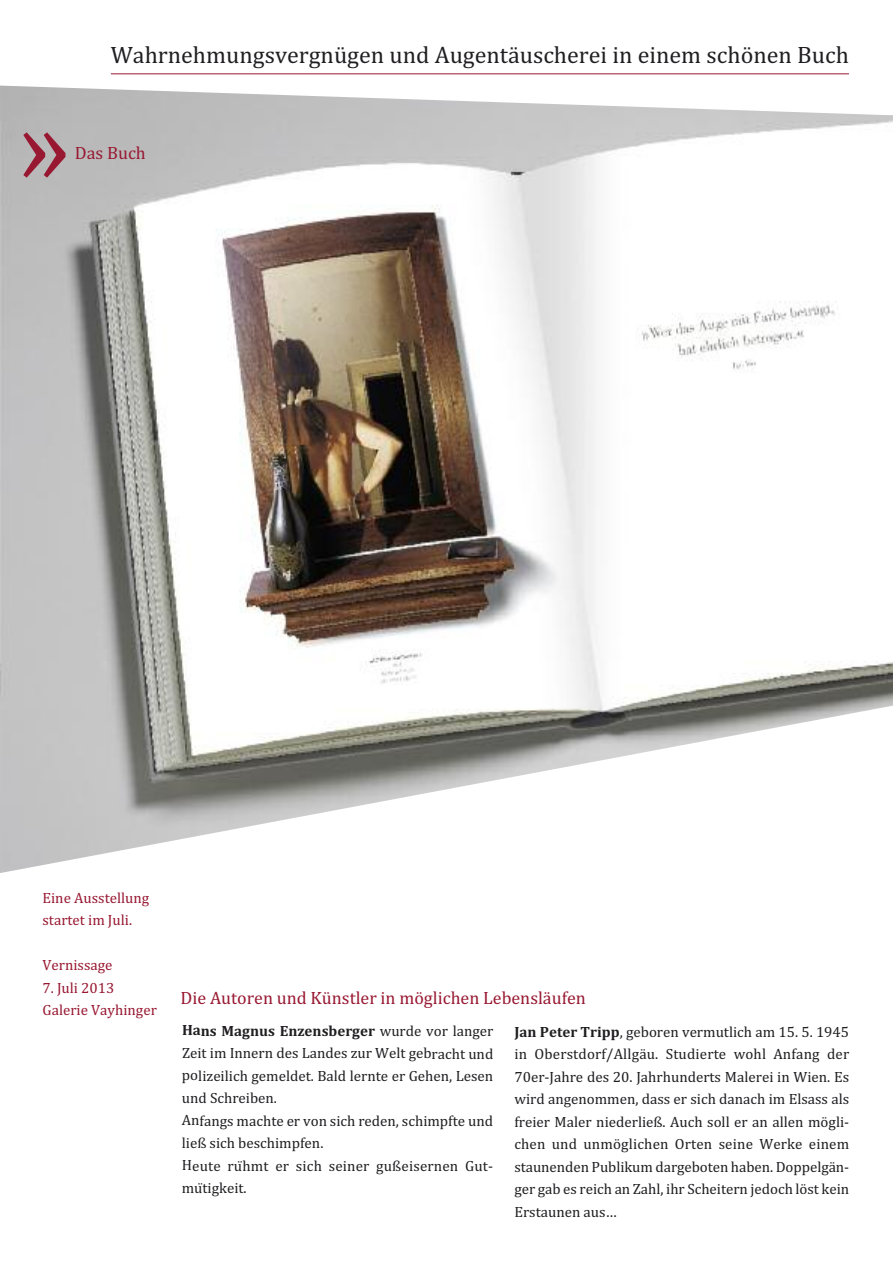
<style>
.page{position:relative;width:893px;height:1263px;background:#fff}
.page>*{position:absolute;margin:0;border:0;box-sizing:border-box;transform-origin:0 0}
.t1{font:108px "Cambria";color:#981831}
.t2{font:24px "Cambria";color:#201e21}
.t3{font:18px "Cambria";color:#981831}
.t4{font:15px/22.5px "Cambria";color:#201e21}
.t5{font:15px/22.5px "Cambria";color:#981831}
.s1{font-weight:700}
</style>
<div class="page">
<img style="left:0;top:85px;width:893px;height:788px">
<hr style="left:111px;top:73px;width:738px;height:1px;background:#981831">
<h2 class="t2" style="left:111px;top:40px;width:740px">Wahrnehmungsvergnügen und Augentäuscherei in einem schönen Buch</h2>
<h1 class="t1" style="left:18px;top:80px;width:54px">»</h1>
<p class="t3" style="left:75px;top:143px;width:73px">Das Buch</p>
<p class="t5" style="left:43px;top:886px;width:108px">Eine Ausstellung startet im Juli.</p>
<p class="t5" style="left:43px;top:954px;width:72px">Vernissage</p>
<p class="t5" style="left:43px;top:976px;width:116px">7. Juli 2013<br>Galerie Vayhinger</p>
<p class="t3" style="left:181px;top:987px;width:407px">Die Autoren und Künstler in möglichen Lebensläufen</p>
<p class="t4" style="left:182px;top:1019px;width:313px"><span class="s1">Hans Magnus Enzensberger</span> wurde vor langer Zeit im Innern des Landes zur Welt gebracht und polizeilich gemeldet. Bald lernte er Gehen, Lesen und Schreiben.<br>Anfangs machte er von sich reden, schimpfte und ließ sich beschimpfen.<br>Heute rühmt er sich seiner gußeisernen Gut&shy;mütigkeit.</p>
<p class="t4" style="left:514px;top:1020px;width:336px;text-align:justify"><span class="s1">Jan Peter Tripp</span>, geboren vermutlich am 15. 5. 1945 in Oberstdorf/Allgäu. Studierte wohl Anfang der 70er-Jahre des 20. Jahrhunderts Malerei in Wien. Es wird angenommen, dass er sich danach im Elsass als freier Maler niederließ. Auch soll er an allen mögli&shy;chen und unmöglichen Orten seine Werke einem staunenden Publikum dargeboten haben. Doppelgän&shy;ger gab es reich an Zahl, ihr Scheitern jedoch löst kein Erstaunen aus…</p>
</div>
